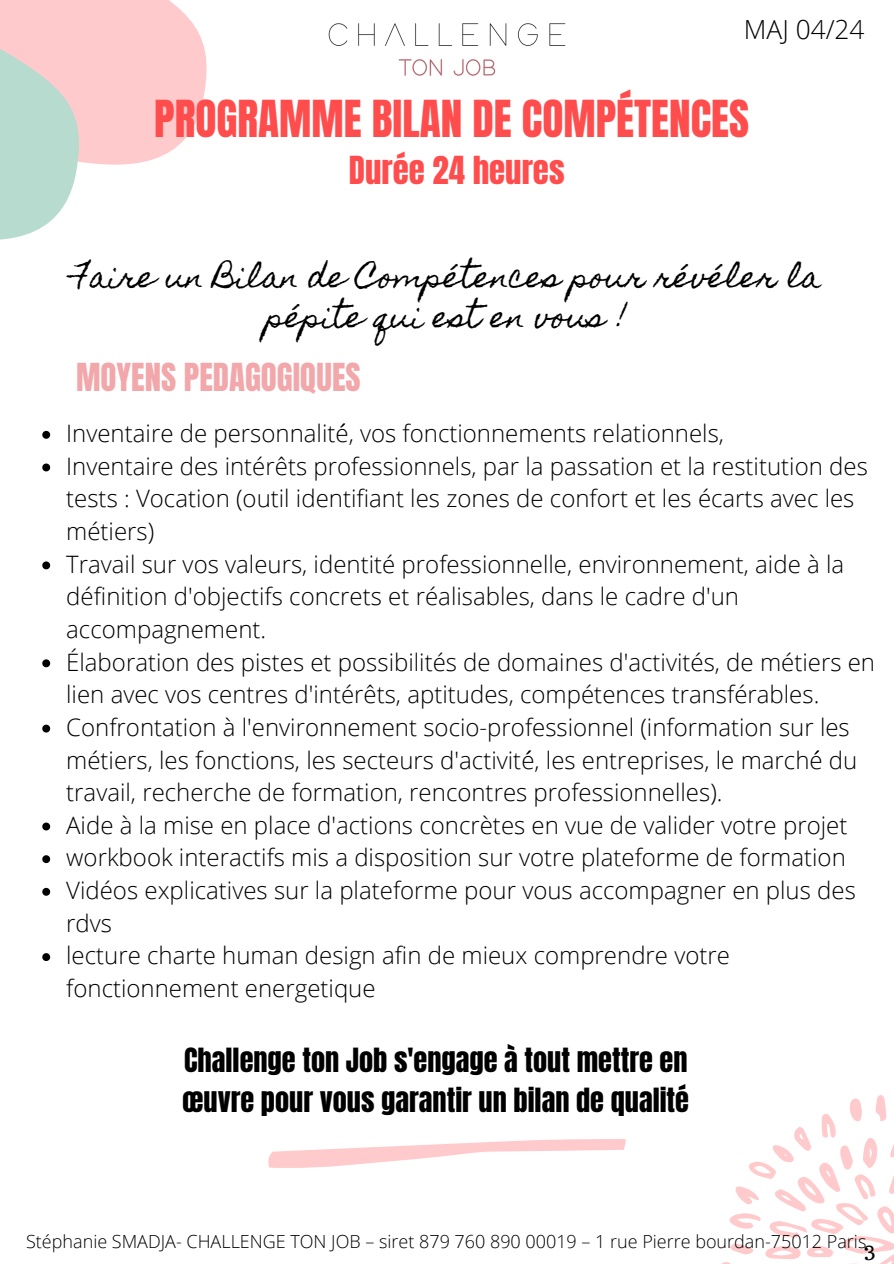
<style>
.page{position:relative;width:894px;height:1264px;background:#fff}
.page>*{position:absolute;margin:0;border:0;box-sizing:border-box;transform-origin:0 0}
.t1{font:43.35px "Anton";color:#ff4d4d}
.t2{font:32.85px "Anton";color:#f2a7ab}
.t3{font:32.85px "Anton";color:#ff4d4d}
.t4{font:29.1px/40.5px "Homemade Apple";color:#000;text-align:center}
.t5{font:28.35px/39.3px "Anton";color:#000}
.t6{font:300 26.25px "Open Sans";color:#000}
.t7{font:300 24px/32.7px "Open Sans";color:#000}
.t8{font:21px "Trocchi";color:#000}
.t9{font:300 18px "Open Sans";color:#000}
</style>
<div class="page">
<img style="left:328px;top:23px;width:238px;height:53px">
<svg style="left:721px;top:1095px;width:172px;height:169px"></svg>
<svg style="left:0;top:0;width:207px;height:240px"></svg>
<svg style="left:268px;top:1139px;width:356px;height:29px"></svg>
<svg style="left:42px;top:431px;width:8px;height:8px"></svg>
<svg style="left:42px;top:463px;width:8px;height:8px"></svg>
<svg style="left:42px;top:561px;width:8px;height:8px"></svg>
<svg style="left:42px;top:659px;width:8px;height:8px"></svg>
<svg style="left:42px;top:724px;width:8px;height:8px"></svg>
<svg style="left:42px;top:822px;width:8px;height:8px"></svg>
<svg style="left:42px;top:855px;width:8px;height:8px"></svg>
<svg style="left:42px;top:887px;width:8px;height:8px"></svg>
<svg style="left:42px;top:953px;width:8px;height:8px"></svg>
<h4 class="t6" style="left:743px;top:11px;width:122px">MAJ 04/24</h4>
<h5 class="t1" style="left:154px;top:88px;width:596px">PROGRAMME BILAN DE COMPÉTENCES</h5>
<h5 class="t3" style="left:349px;top:147px;width:217px">Durée 24 heures</h5>
<p class="t4" style="left:72px;top:256px;width:750px">Faire un Bilan de Compétences pour révéler la pépite qui est en vous !</p>
<p class="t2" style="left:76px;top:354px;width:286px">MOYENS PEDAGOGIQUES</p>
<h4 class="t7" style="left:66px;top:416px;width:659px">Inventaire de personnalité́, vos fonctionnements relationnels,</h4>
<h2 class="t7" style="left:66px;top:449px;width:802px">Inventaire des intérêts professionnels, par la passation et la restitution des tests : Vocation (outil identifiant les zones de confort et les écarts avec les métiers)</h2>
<p class="t7" style="left:66px;top:547px;width:779px">Travail sur vos valeurs, identité professionnelle, environnement, aide à la définition d'objectifs concrets et réalisables, dans le cadre d'un accompagnement.</p>
<p class="t7" style="left:66px;top:645px;width:810px">Élaboration des pistes et possibilités de domaines d'activités, de métiers en lien avec vos centres d'inté rêts, aptitudes, compétences transfé rables.</p>
<p class="t7" style="left:66px;top:710px;width:792px">Confrontation à l'environnement socio-professionnel (information sur les métiers, les fonctions, les secteurs d'activité́, les entreprises, le marché́ du travail, recherche de formation, rencontres professionnelles).</p>
<p class="t7" style="left:66px;top:808px;width:782px">Aide à la mise en place d'actions concrètes en vue de valider votre projet</p>
<p class="t7" style="left:66px;top:840px;width:780px">workbook interactifs mis a disposition sur votre plateforme de formation</p>
<p class="t7" style="left:66px;top:873px;width:790px">Vidéos explicatives sur la plateforme pour vous accompagner en plus des rdvs</p>
<p class="t7" style="left:66px;top:938px;width:665px">lecture charte human design afin de mieux comprendre votre fonctionnement energetique</p>
<h3 class="t5" style="left:182px;top:1041px;width:506px">Challenge ton Job s'engage à tout mettre en œuvre pour vous garantir un bilan de qualité</h3>
<p class="t9" style="left:26px;top:1228px;width:841px">Stéphanie SMADJA- CHALLENGE TON JOB – siret 879 760 890 00019 – 1 rue Pierre bourdan-75012 Paris</p>
<h1 class="t8" style="left:864px;top:1235px;width:13px">3</h1>
</div>
